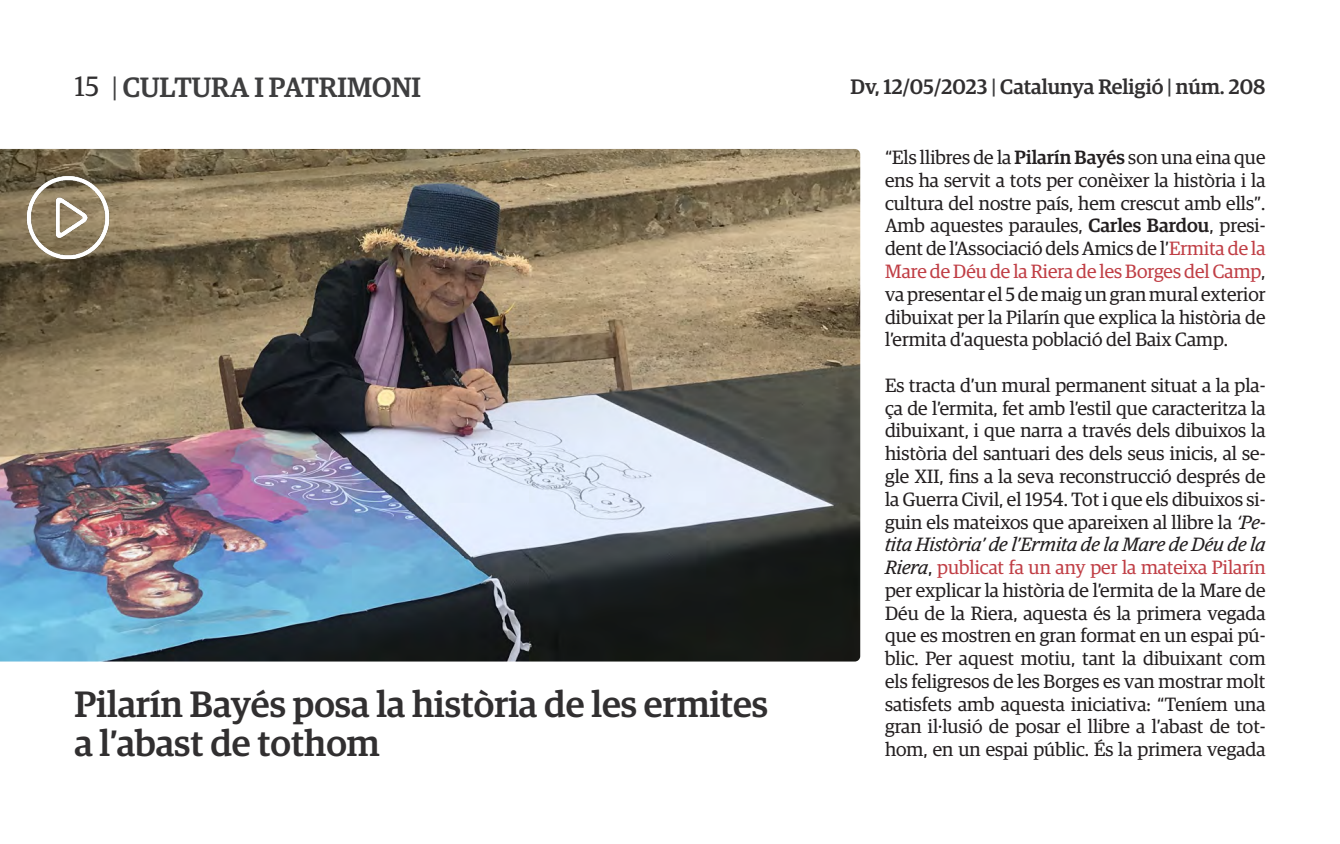
<style>
.page{position:relative;width:1340px;height:844px;background:#fff}
.page>*{position:absolute;margin:0;border:0;box-sizing:border-box;transform-origin:0 0}
.t1{font:500 36.75px "Guardian Egyp";color:#312f30}
.t2{font:500 28px "Guardian Egyp";color:#3e3e3f}
.t3{font:500 21px "Guardian Egyp";color:#312f30}
.t4{font:19.25px/22.8px "Guardian Egyp";color:#231f20;text-align:justify}
.s1{font-weight:400;color:#312f30}
.s2{font-weight:400}
.s3{color:#3e3e3f}
.s4{font-weight:500}
.s5{color:#c03e45}
.s6{font-style:italic}
</style>
<div class="page">
<img style="left:0;top:149px;width:860px;height:512px">
<img style="left:24px;top:174px;width:88px;height:87px">
<h2 class="t2" style="left:74px;top:67px;width:348px"><span class="s1">15</span> <span class="s2">|</span> CULTURA I PATRIMONI</h2>
<p class="t3" style="left:850px;top:71px;width:416px">Dv, 12/05/2023 <span class="s3">|</span> Catalunya Religió <span class="s3">|</span> núm. 208</p>
<p class="t1" style="left:74px;top:678px;width:695px">Pilarín Bayés posa la història de les ermites</p>
<p class="t1" style="left:74px;top:716px;width:307px">a l’abast de tothom</p>
<p class="t4" style="left:885px;top:145px;width:382px">“Els llibres de la <span class="s4">Pilarín Bayés</span> son una eina que ens ha servit a tots per conèixer la història i la cultura del nostre país, hem crescut amb ells”.<br>Amb aquestes paraules, <span class="s4">Carles Bardou</span>, presi&shy;dent de l’Associació dels Amics de l’<span class="s5">Ermita de la Mare de Déu de la Riera de les Borges del Camp</span>, va presentar el 5 de maig un gran mural exterior dibuixat per la Pilarín que explica la història de l’ermita d’aquesta població del Baix Camp.</p>
<p class="t4" style="left:885px;top:372px;width:382px">Es tracta d’un mural permanent situat a la pla&shy;ça de l’ermita, fet amb l’estil que caracteritza la dibuixant, i que narra a través dels dibuixos la història del santuari des dels seus inicis, al se&shy;gle XII, fins a la seva reconstrucció després de la Guerra Civil, el 1954. Tot i que els dibuixos si&shy;guin els mateixos que apareixen al llibre la <span class="s6">‘Pe&shy;tita Història’ de l’Ermita de la Mare de Déu de la Riera</span>, <span class="s5">publicat fa un any per la mateixa Pilarín </span>per explicar la història de l’ermita de la Mare de Déu de la Riera, aquesta és la primera vegada que es mostren en gran format en un espai pú&shy;blic. Per aquest motiu, tant la dibuixant com els feligresos de les Borges es van mostrar molt satisfets amb aquesta iniciativa: “Teníem una gran il·lusió de posar el llibre a l’abast de tot&shy;hom, en un espai públic. És la primera vegada</p>
</div>
